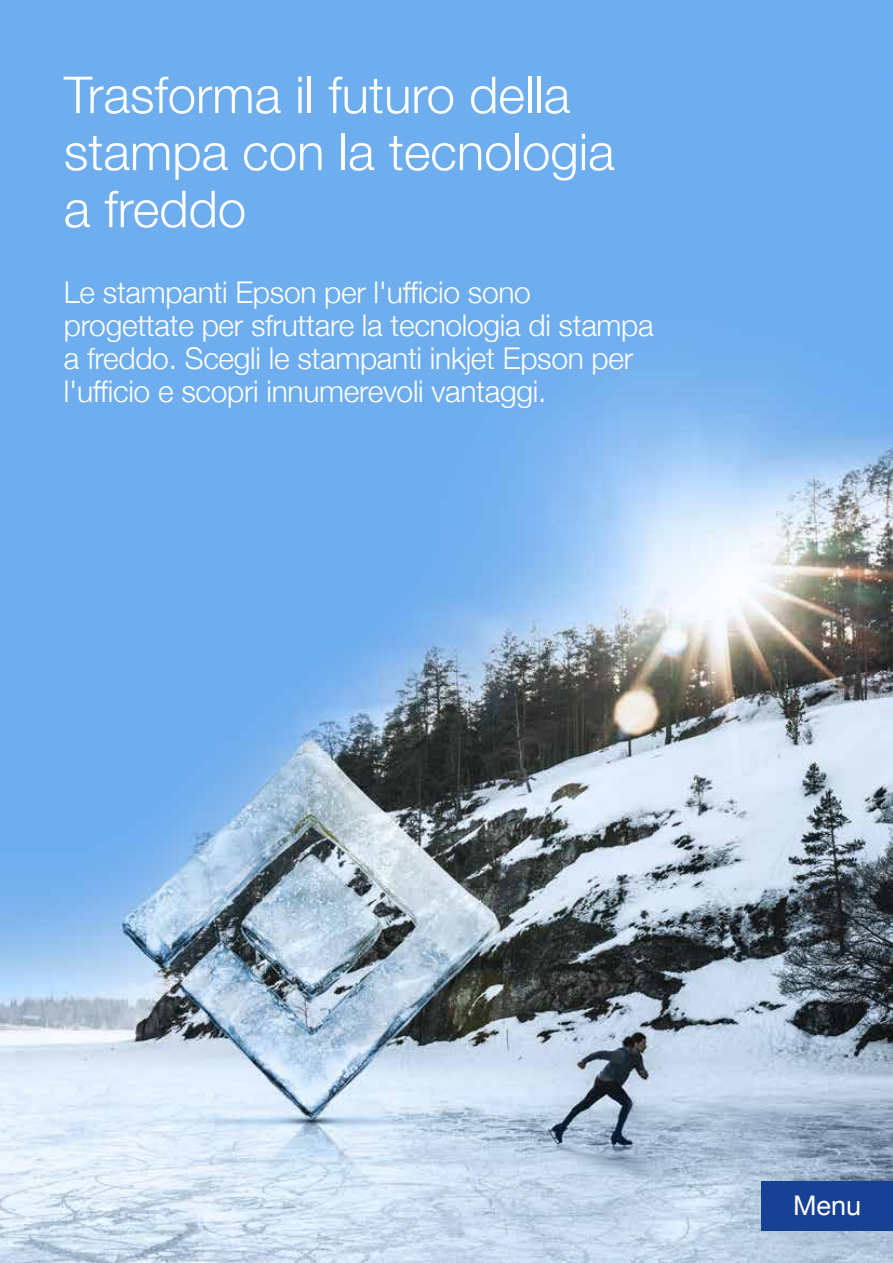
<style>
.page{position:relative;width:893px;height:1263px;background:#fff}
.page>*{position:absolute;margin:0;border:0;box-sizing:border-box;transform-origin:0 0}
.t1{font:300 51px/57px "Helvetica Neue";color:#fff}
.t2{font:300 30px/33px "Helvetica Neue";letter-spacing:-.01em;color:#fff}
.t3{font:27px "Helvetica Neue";color:#fff}
</style>
<div class="page">
<img style="left:0;top:0;width:893px;height:1263px">
<div style="left:761px;top:1181px;width:132px;height:50px;background:#164194"></div>
<h1 class="t1" style="left:64px;top:63px;width:552px">Trasforma il futuro della stampa con la tecnologia a freddo</h1>
<p class="t2" style="left:64px;top:273px;width:591px">Le stampanti Epson per l'ufficio sono progettate per sfruttare la tecnologia di stampa a freddo. Scegli le stampanti inkjet Epson per l'ufficio e scopri innumerevoli vantaggi.</p>
<p class="t3" style="left:793px;top:1186px;width:70px">Menu</p>
</div>
